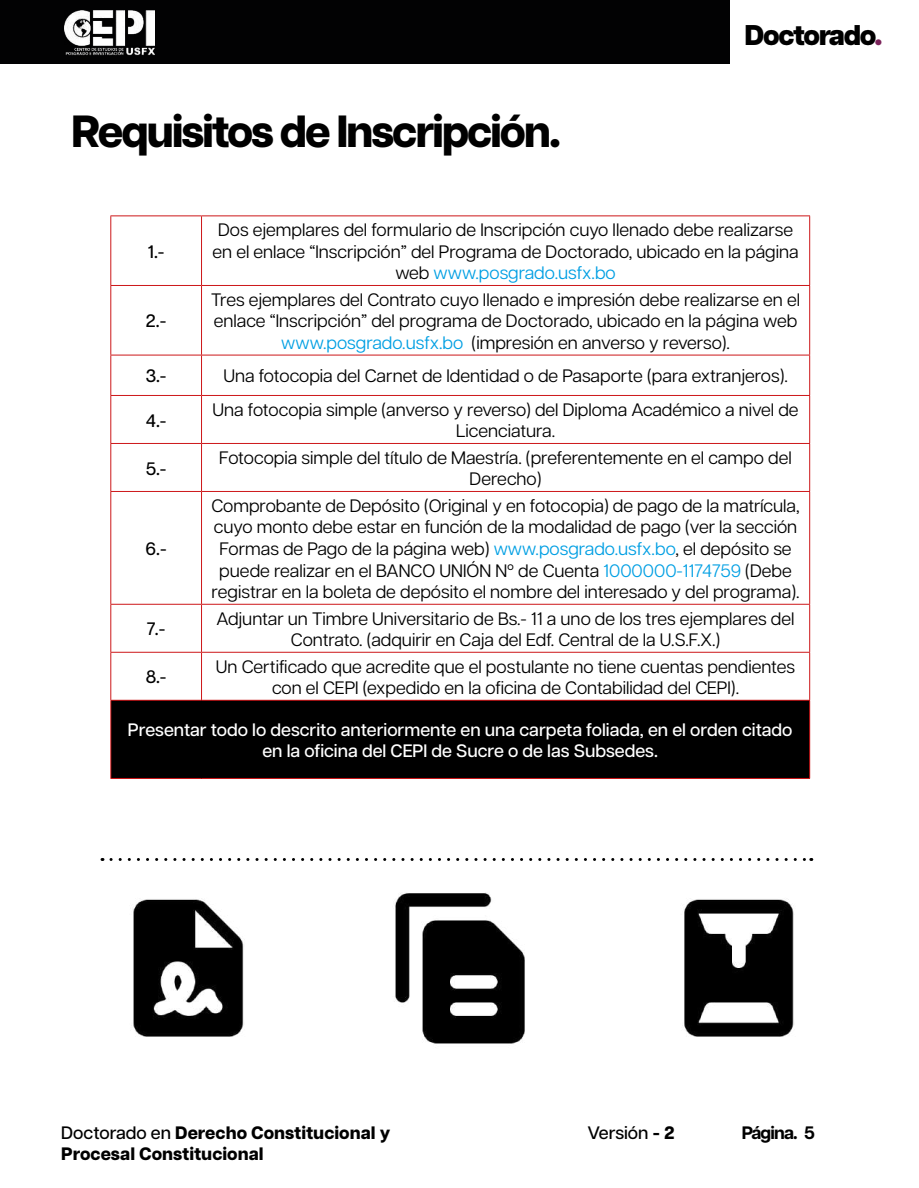
<style>
.page{position:relative;width:919px;height:1188px;background:#fff}
.page>*{position:absolute;margin:0;border:0;box-sizing:border-box;transform-origin:0 0}
.t1{font:800 45px "Articulat CF";letter-spacing:-.05em;color:#000}
.t2{font:800 28.5px "Articulat CF";letter-spacing:-.05em;color:#000}
.t3{font:18px/21.6px "Articulat CF";color:#000;text-align:center}
.t4{font:500 18px/21.6px "Articulat CF";color:#fff;text-align:center}
.t5{font:800 18px/21.6px "Articulat CF";color:#000}
.t6{font:500 18px "Articulat CF";color:#000}
.t7{font:700 18px "Articulat CF";letter-spacing:-.05em;color:#000}
.s1{color:#7b225a}
.s2{color:#009fe3}
.s3{font-weight:500}
.s4{font-weight:800}
</style>
<div class="page">
<div style="left:0;top:0;width:729px;height:64px;background:#020203"></div>
<img style="left:65px;top:10px;width:90px;height:46px">
<div style="left:111px;top:700px;width:698px;height:78px;background:#000"></div>
<hr style="left:110px;top:216px;width:91px;height:1px;background:#cd1719">
<hr style="left:110px;top:216px;width:1px;height:69px;background:#cd1719">
<hr style="left:201px;top:216px;width:609px;height:1px;background:#cd1719">
<hr style="left:201px;top:216px;width:1px;height:69px;background:#cd1719">
<hr style="left:809px;top:216px;width:1px;height:69px;background:#cd1719">
<hr style="left:110px;top:285px;width:91px;height:1px;background:#cd1719">
<hr style="left:110px;top:286px;width:1px;height:69px;background:#cd1719">
<hr style="left:201px;top:285px;width:609px;height:1px;background:#cd1719">
<hr style="left:201px;top:286px;width:1px;height:69px;background:#cd1719">
<hr style="left:809px;top:286px;width:1px;height:69px;background:#cd1719">
<hr style="left:110px;top:355px;width:91px;height:1px;background:#cd1719">
<hr style="left:110px;top:355px;width:1px;height:40px;background:#cd1719">
<hr style="left:201px;top:355px;width:609px;height:1px;background:#cd1719">
<hr style="left:201px;top:355px;width:1px;height:40px;background:#cd1719">
<hr style="left:809px;top:355px;width:1px;height:40px;background:#cd1719">
<hr style="left:110px;top:395px;width:91px;height:1px;background:#cd1719">
<hr style="left:110px;top:396px;width:1px;height:47px;background:#cd1719">
<hr style="left:201px;top:395px;width:609px;height:1px;background:#cd1719">
<hr style="left:201px;top:396px;width:1px;height:47px;background:#cd1719">
<hr style="left:809px;top:396px;width:1px;height:47px;background:#cd1719">
<hr style="left:110px;top:443px;width:91px;height:1px;background:#cd1719">
<hr style="left:110px;top:444px;width:1px;height:47px;background:#cd1719">
<hr style="left:201px;top:443px;width:609px;height:1px;background:#cd1719">
<hr style="left:201px;top:444px;width:1px;height:47px;background:#cd1719">
<hr style="left:809px;top:444px;width:1px;height:47px;background:#cd1719">
<hr style="left:110px;top:491px;width:91px;height:1px;background:#cd1719">
<hr style="left:110px;top:492px;width:1px;height:112px;background:#cd1719">
<hr style="left:201px;top:491px;width:609px;height:1px;background:#cd1719">
<hr style="left:201px;top:492px;width:1px;height:112px;background:#cd1719">
<hr style="left:809px;top:492px;width:1px;height:112px;background:#cd1719">
<hr style="left:110px;top:604px;width:91px;height:1px;background:#cd1719">
<hr style="left:110px;top:605px;width:1px;height:47px;background:#cd1719">
<hr style="left:201px;top:604px;width:609px;height:1px;background:#cd1719">
<hr style="left:201px;top:605px;width:1px;height:47px;background:#cd1719">
<hr style="left:809px;top:605px;width:1px;height:47px;background:#cd1719">
<hr style="left:110px;top:652px;width:91px;height:1px;background:#cd1719">
<hr style="left:110px;top:653px;width:1px;height:47px;background:#cd1719">
<hr style="left:201px;top:652px;width:609px;height:1px;background:#cd1719">
<hr style="left:201px;top:653px;width:1px;height:47px;background:#cd1719">
<hr style="left:809px;top:653px;width:1px;height:47px;background:#cd1719">
<hr style="left:110px;top:700px;width:91px;height:1px;background:#cd1719">
<hr style="left:110px;top:701px;width:1px;height:77px;background:#cd1719">
<hr style="left:201px;top:700px;width:609px;height:1px;background:#cd1719">
<hr style="left:809px;top:701px;width:1px;height:77px;background:#cd1719">
<hr style="left:110px;top:778px;width:91px;height:1px;background:#cd1719">
<hr style="left:201px;top:778px;width:609px;height:1px;background:#cd1719">
<img style="left:133px;top:898px;width:111px;height:139px">
<img style="left:394px;top:892px;width:131px;height:152px">
<img style="left:682px;top:899px;width:112px;height:138px">
<svg style="left:111px;top:858px;width:700px;height:3px"></svg>
<h1 class="t1" style="left:71px;top:105px;width:491px">Requisitos de Inscripción.</h1>
<h2 class="t2" style="left:744px;top:18px;width:139px">Doctorado<span class="s1">.</span></h2>
<p class="t6" style="left:148px;top:241px;width:18px">1.-</p>
<p class="t6" style="left:146px;top:311px;width:22px">2.-</p>
<p class="t3" style="left:212px;top:219px;width:587px">Dos ejemplares del formulario de Inscripción cuyo llenado debe realizarse en el enlace “Inscripción” del Programa de Doctorado, ubicado en la página web <span class="s2">www.posgrado.usfx.bo</span></p>
<p class="t3" style="left:211px;top:289px;width:590px">Tres ejemplares del Contrato cuyo llenado e impresión debe realizarse en el enlace “Inscripción” del programa de Doctorado, ubicado en la página web <span class="s2">www.posgrado.usfx.bo</span> (impresión en anverso y reverso).</p>
<p class="t6" style="left:146px;top:366px;width:22px">3.-</p>
<p class="t3" style="left:223px;top:366px;width:566px">Una fotocopia del Carnet de Identidad o de Pasaporte (para extranjeros).</p>
<p class="t6" style="left:146px;top:410px;width:22px">4.-</p>
<p class="t3" style="left:212px;top:399px;width:587px">Una fotocopia simple (anverso y reverso) del Diploma Académico a nivel de<br>Licenciatura.</p>
<p class="t6" style="left:146px;top:458px;width:22px">5.-</p>
<p class="t3" style="left:219px;top:447px;width:574px">Fotocopia simple del título de Maestría. (preferentemente en el campo del<br>Derecho)</p>
<p class="t6" style="left:145px;top:538px;width:23px">6.-</p>
<p class="t3" style="left:211px;top:495px;width:589px">Comprobante de Depósito (Original y en fotocopia) de pago de la matrícula, cuyo monto debe estar en función de la modalidad de pago (ver la sección Formas de Pago de la página web) <span class="s2">www.posgrado.usfx.bo</span>, el depósito se puede realizar en el BANCO UNIÓN Nº de Cuenta <span class="s2">1000000-1174759</span> (Debe registrar en la boleta de depósito el nombre del interesado y del programa).</p>
<p class="t6" style="left:147px;top:619px;width:20px">7.-</p>
<p class="t3" style="left:217px;top:608px;width:579px">Adjuntar un Timbre Universitario de Bs.- 11 a uno de los tres ejemplares del<br>Contrato. (adquirir en Caja del Edf. Central de la U.S.F.X.)</p>
<p class="t6" style="left:146px;top:667px;width:22px">8.-</p>
<p class="t3" style="left:216px;top:656px;width:580px">Un Certificado que acredite que el postulante no tiene cuentas pendientes con el CEPI (expedido en la oficina de Contabilidad del CEPI).</p>
<p class="t4" style="left:128px;top:719px;width:666px">Presentar todo lo descrito anteriormente en una carpeta foliada, en el orden citado en la oficina del CEPI de Sucre o de las Subsedes.</p>
<p class="t5" style="left:61px;top:1123px;width:330px"><span class="s3">Doctorado en</span> Derecho Constitucional y<br>Procesal Constitucional</p>
<p class="t6" style="left:587px;top:1122px;width:88px">Versión <span class="s4">- 2</span></p>
<p class="t7" style="left:741px;top:1122px;width:75px">Página. 5</p>
</div>
